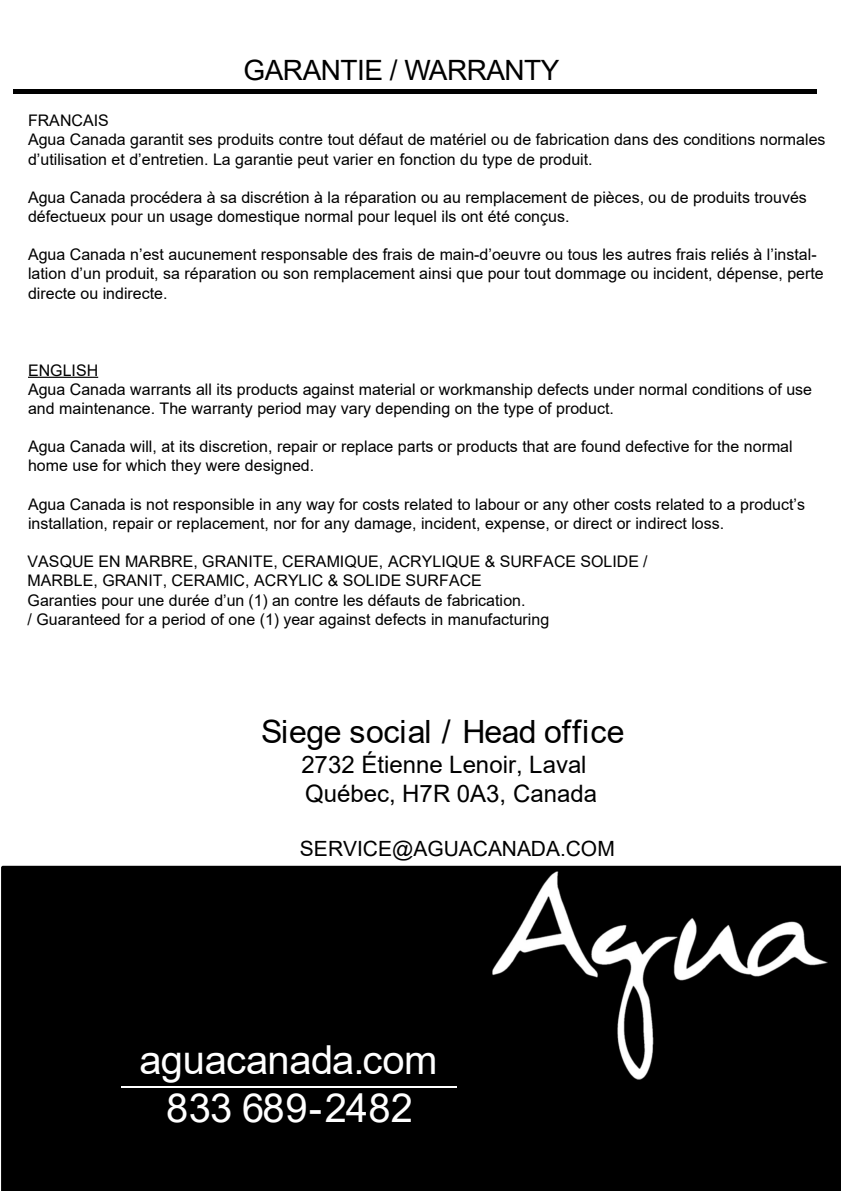
<style>
.page{position:relative;width:842px;height:1191px;background:#fff}
.page>*{position:absolute;margin:0;border:0;box-sizing:border-box;transform-origin:0 0}
.t1{font:40px/48px "Arial";letter-spacing:-.01em;color:#fff;text-align:center}
.t2{font:32px "Arial";letter-spacing:-.005em;color:#000}
.t3{font:28px "Arial";letter-spacing:-.02em;color:#000}
.t4{font:24px/28.8px "Arial";color:#000}
.t5{font:21px "Arial";color:#000}
.t6{font:16px/19.2px "Arial";color:#000}
</style>
<div class="page">
<div style="left:1px;top:865px;width:839px;height:325px;background:#000"></div>
<img style="left:493px;top:871px;width:335px;height:208px">
<hr style="left:121px;top:1085px;width:336px;height:2px;background:#fff">
<div style="left:13px;top:89px;width:804px;height:5px;background:#000"></div>
<hr style="left:28px;top:377px;width:70px;height:1px;background:#000">
<h3 class="t3" style="left:243px;top:51px;width:318px">GARANTIE / WARRANTY</h3>
<p class="t6" style="left:28px;top:111px;width:799px">FRANCAIS<br>Agua Canada garantit ses produits contre tout défaut de matériel ou de fabrication dans des conditions normales d’utilisation et d’entretien. La garantie peut varier en fonction du type de produit.</p>
<p class="t6" style="left:28px;top:187px;width:780px">Agua Canada procédera à sa discrétion à la réparation ou au remplacement de pièces, ou de produits trouvés défectueux pour un usage domestique normal pour lequel ils ont été conçus.</p>
<p class="t6" style="left:28px;top:245px;width:797px">Agua Canada n’est aucunement responsable des frais de main-d’oeuvre ou tous les autres frais reliés à l’instal&shy;lation d’un produit, sa réparation ou son remplacement ainsi que pour tout dommage ou incident, dépense, perte directe ou indirecte.</p>
<p class="t6" style="left:28px;top:360px;width:786px">ENGLISH<br>Agua Canada warrants all its products against material or workmanship defects under normal conditions of use and maintenance. The warranty period may vary depending on the type of product.</p>
<p class="t6" style="left:28px;top:437px;width:766px">Agua Canada will, at its discretion, repair or replace parts or products that are found defective for the normal home use for which they were designed.</p>
<p class="t6" style="left:28px;top:494px;width:779px">Agua Canada is not responsible in any way for costs related to labour or any other costs related to a product’s installation, repair or replacement, nor for any damage, incident, expense, or direct or indirect loss.</p>
<p class="t6" style="left:28px;top:552px;width:622px">VASQUE EN MARBRE, GRANITE, CERAMIQUE, ACRYLIQUE &amp; SURFACE SOLIDE / MARBLE, GRANIT, CERAMIC, ACRYLIC &amp; SOLIDE SURFACE<br>Garanties pour une durée d’un (1) an contre les défauts de fabrication.<br>/ Guaranteed for a period of one (1) year against defects in manufacturing</p>
<h2 class="t2" style="left:261px;top:709px;width:365px">Siege social / Head office</h2>
<h3 class="t4" style="left:301px;top:750px;width:297px">2732 Étienne Lenoir, Laval<br>Québec, H7R 0A3, Canada</h3>
<h3 class="t5" style="left:300px;top:834px;width:316px">SERVICE@AGUACANADA.COM</h3>
<h1 class="t1" style="left:140px;top:1035px;width:299px">aguacanada.com<br>833 689-2482</h1>
</div>
